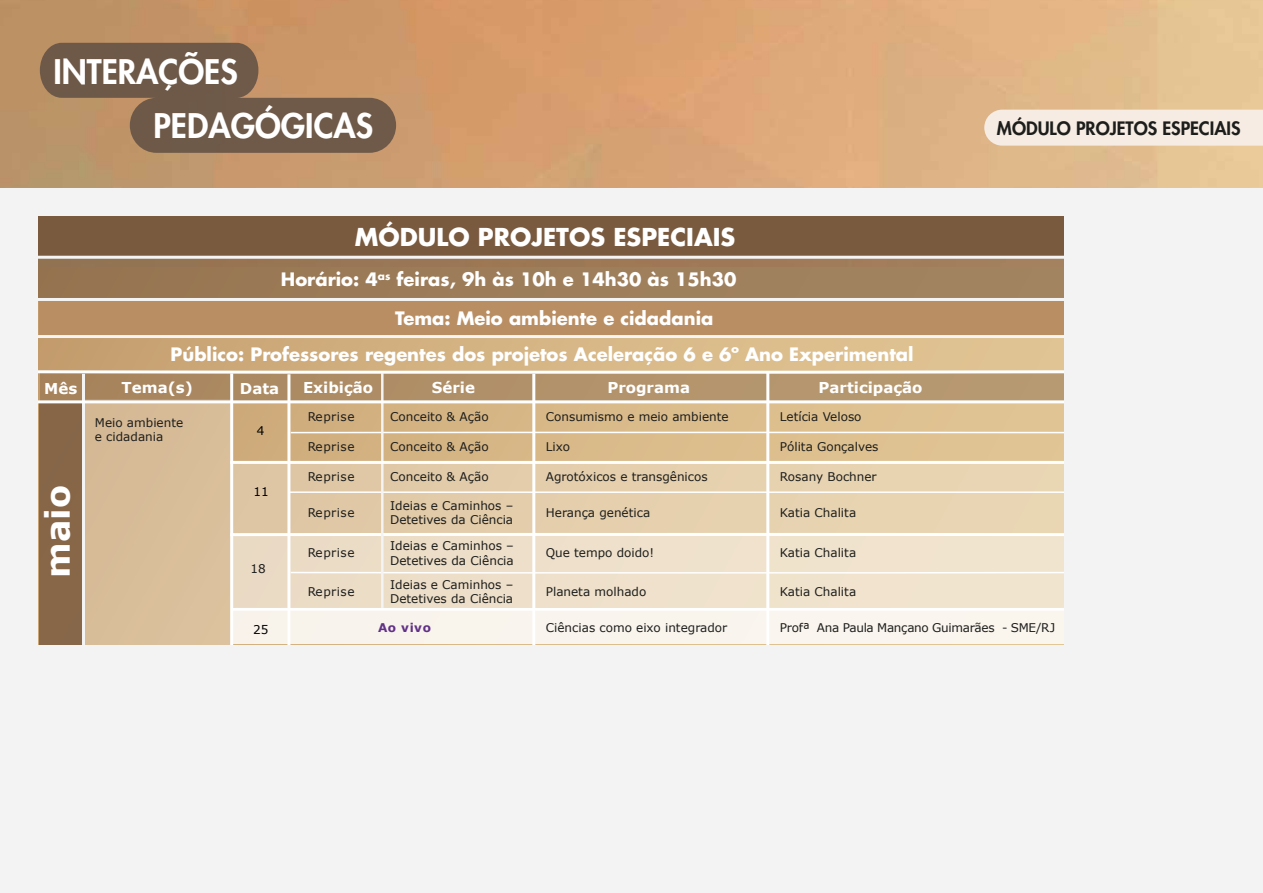
<style>
.page{position:relative;width:1263px;height:893px;background:#fff}
.page>*{position:absolute;margin:0;border:0;box-sizing:border-box;transform-origin:0 0}
.t1{font:700 33.6px "Verdana";color:#fff}
.t2{font:800 33px/54.2px "Futura Std";color:#fff}
.t3{font:700 24px "Futura Std";color:#fff}
.t4{font:700 18px/39px "Futura Std";color:#fff}
.t5{font:800 18px "Futura Std";color:#1d1e1c}
.t6{font:700 15px "Verdana";color:#fff}
.t7{font:12px/14.4px "Verdana";color:#1d1e1c}
.t8{font:12px "Verdana";letter-spacing:.035em;color:#1d1e1c}
.t9{font:12px "Verdana";letter-spacing:-.025em;color:#1d1e1c}
.t10{font:700 12px "Verdana";letter-spacing:.06em;color:#613187}
.t11{font:12px "Verdana";color:#010101}
</style>
<div class="page">
<svg style="left:38px;top:301px;width:1026px;height:345px;background:#d5b586"></svg>
<img style="left:0;top:0;width:1263px;height:216px">
<div style="left:233px;top:611px;width:842px;height:32px;background:#f9f5ed"></div>
<div style="left:984px;top:110px;width:279px;height:36px;background:#f6ece3"></div>
<div style="left:32px;top:257px;width:1032px;height:41px;background:#9d7c59"></div>
<div style="left:40px;top:299px;width:1028px;height:37px;background:#ba8e63"></div>
<div style="left:84px;top:400px;width:148px;height:321px;background:#d8bd99"></div>
<div style="left:40px;top:372px;width:1028px;height:28px;background:linear-gradient(to right,#a8855d,#b99c74)"></div>
<svg style="left:233px;top:399px;width:831px;height:60px;background:#d8b989"></svg>
<div style="left:232px;top:462px;width:836px;height:72px;background:#e5cfae"></div>
<div style="left:232px;top:535px;width:836px;height:75px;background:#efe1cb"></div>
<div style="left:39px;top:403px;width:45px;height:322px;background:#876748"></div>
<svg style="left:290px;top:431px;width:774px;height:3px"></svg>
<svg style="left:38px;top:369px;width:1026px;height:6px"></svg>
<svg style="left:290px;top:491px;width:774px;height:3px"></svg>
<svg style="left:233px;top:532px;width:831px;height:6px"></svg>
<svg style="left:290px;top:571px;width:774px;height:3px"></svg>
<svg style="left:233px;top:606px;width:831px;height:5px"></svg>
<hr style="left:381px;top:373px;width:2px;height:235px;background:#f4f4f4">
<hr style="left:766px;top:373px;width:3px;height:347px;background:#fff">
<hr style="left:230px;top:373px;width:3px;height:349px;background:#fff">
<hr style="left:287px;top:374px;width:3px;height:347px;background:#fff">
<hr style="left:532px;top:374px;width:3px;height:347px;background:#fff">
<hr style="left:82px;top:374px;width:3px;height:346px;background:#f4f4f4">
<hr style="left:25px;top:335px;width:1044px;height:3px;background:#f4f4f4">
<hr style="left:34px;top:298px;width:1041px;height:3px;background:#f4f4f4">
<hr style="left:35px;top:400px;width:1040px;height:3px;background:#fff">
<div style="left:36px;top:216px;width:1028px;height:41px;background:#795a3f"></div>
<hr style="left:32px;top:256px;width:1035px;height:3px;background:#f4f4f4">
<svg style="left:230px;top:459px;width:834px;height:6px"></svg>
<svg style="left:40px;top:43px;width:356px;height:110px;background:#8c6e53"></svg>
<svg style="left:230px;top:644px;width:834px;height:2px"></svg>
<div style="left:0;top:195px;width:38px;height:493px;background:#f3f3f3"></div>
<div style="left:0;top:188px;width:1263px;height:27px;background:#f3f3f3"></div>
<div style="left:0;top:646px;width:1263px;height:247px;background:#f3f3f3"></div>
<div style="left:1064px;top:208px;width:199px;height:473px;background:#f3f3f3"></div>
<h2 class="t2" style="left:154px;top:44px;width:221px;text-indent:-100px">INTERAÇÕES<br>PEDAGÓGICAS</h2>
<h3 class="t3" style="left:355px;top:221px;width:382px">MÓDULO PROJETOS ESPECIAIS</h3>
<h3 class="t4" style="left:395px;top:260px;width:343px;text-indent:-114px">Horário: 4<sup>as</sup> feiras, 9h às 10h e 14h30 às 15h30<br>Tema: Meio ambiente e cidadania</h3>
<h3 class="t4" style="left:171px;top:334px;width:745px">Público: Professores regentes dos projetos Aceleração 6 e 6º Ano Experimental</h3>
<p class="t6" style="left:44px;top:378px;width:35px">Mês</p>
<p class="t6" style="left:122px;top:377px;width:73px">Tema(s)</p>
<p class="t6" style="left:240px;top:377px;width:41px">Data</p>
<p class="t6" style="left:303px;top:377px;width:72px">Exibição</p>
<p class="t6" style="left:432px;top:377px;width:45px">Série</p>
<p class="t6" style="left:607px;top:377px;width:84px">Programa</p>
<p class="t6" style="left:818px;top:377px;width:106px">Participação</p>
<h1 class="t1" style="left:34px;top:578px;width:94px;rotate:-90deg">maio</h1>
<p class="t7" style="left:95px;top:415px;width:90px">Meio ambiente e cidadania</p>
<p class="t11" style="left:257px;top:422px;width:9px">4</p>
<p class="t11" style="left:254px;top:483px;width:17px">11</p>
<p class="t7" style="left:250px;top:561px;width:17px">18</p>
<p class="t8" style="left:308px;top:408px;width:48px">Reprise</p>
<p class="t7" style="left:390px;top:409px;width:100px">Conceito &amp; Ação</p>
<p class="t8" style="left:308px;top:438px;width:48px">Reprise</p>
<p class="t7" style="left:390px;top:439px;width:100px">Conceito &amp; Ação</p>
<p class="t8" style="left:308px;top:469px;width:48px">Reprise</p>
<p class="t7" style="left:390px;top:470px;width:100px">Conceito &amp; Ação</p>
<p class="t8" style="left:308px;top:504px;width:48px">Reprise</p>
<p class="t8" style="left:308px;top:545px;width:48px">Reprise</p>
<p class="t7" style="left:390px;top:538px;width:125px">Ideias e Caminhos –<br>Detetives da Ciência</p>
<p class="t8" style="left:308px;top:583px;width:48px">Reprise</p>
<p class="t7" style="left:390px;top:498px;width:125px">Ideias e Caminhos –<br>Detetives da Ciência</p>
<p class="t7" style="left:390px;top:577px;width:125px">Ideias e Caminhos –<br>Detetives da Ciência</p>
<p class="t7" style="left:546px;top:409px;width:184px">Consumismo e meio ambiente</p>
<p class="t7" style="left:546px;top:439px;width:26px">Lixo</p>
<p class="t7" style="left:546px;top:470px;width:163px">Agrotóxicos e transgênicos</p>
<p class="t7" style="left:546px;top:505px;width:106px">Herança genética</p>
<p class="t7" style="left:546px;top:546px;width:110px">Que tempo doido!</p>
<p class="t7" style="left:546px;top:584px;width:102px">Planeta molhado</p>
<p class="t7" style="left:780px;top:409px;width:83px">Letícia Veloso</p>
<p class="t7" style="left:780px;top:439px;width:100px">Pólita Gonçalves</p>
<p class="t7" style="left:780px;top:470px;width:98px">Rosany Bochner</p>
<p class="t7" style="left:780px;top:505px;width:78px">Katia Chalita</p>
<p class="t7" style="left:780px;top:546px;width:78px">Katia Chalita</p>
<p class="t7" style="left:780px;top:584px;width:78px">Katia Chalita</p>
<h3 class="t5" style="left:997px;top:117px;width:245px">MÓDULO PROJETOS ESPECIAIS</h3>
<p class="t11" style="left:253px;top:621px;width:17px">25</p>
<p class="t10" style="left:378px;top:619px;width:55px">Ao vivo</p>
<p class="t7" style="left:546px;top:621px;width:183px">Ciências como eixo integrador</p>
<p class="t9" style="left:780px;top:620px;width:277px">Profª Ana Paula Mançano Guimarães - SME/RJ</p>
</div>
